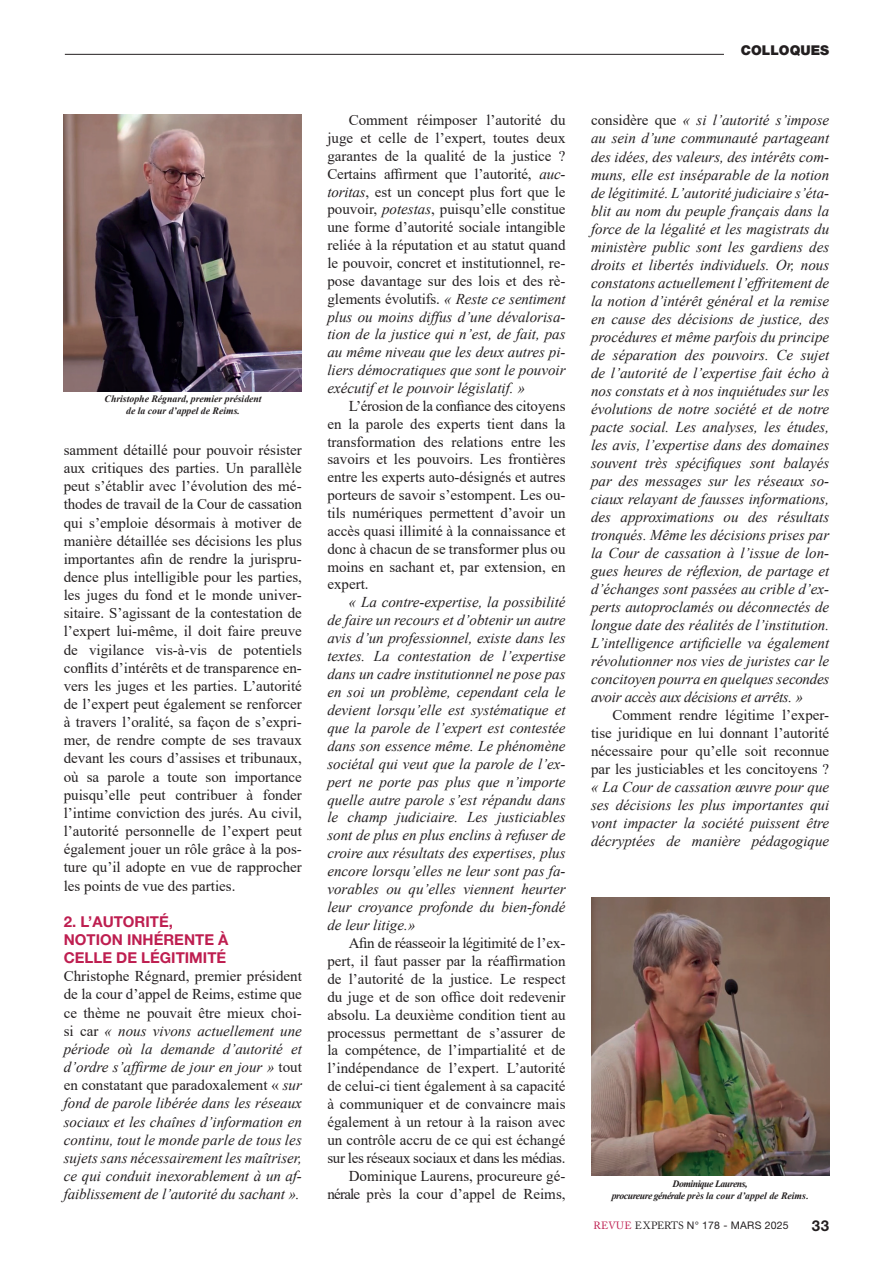
<style>
.page{position:relative;width:893px;height:1263px;background:#fff}
.page>*{position:absolute;margin:0;border:0;box-sizing:border-box;transform-origin:0 0}
.t1{font:15px/17.9px "Times New Roman";color:#231f20;text-align:justify}
.t2{font:italic 15px/18px "Times New Roman";color:#231f20;text-align:justify}
.t3{font:700 15px/18.1px "Helvetica Neue LT Std";color:#be1e50}
.t4{font:700 15px "Helvetica Neue LT Std";color:#231f20}
.t5{font:900 13.5px "Helvetica Neue LT Std";color:#231f20}
.t6{font:10.5px "Helvetica Neue LT Std";letter-spacing:.02em;color:#231f20}
.t7{font:italic 700 9.75px/11.7px "Times New Roman";letter-spacing:-.05em;color:#231f20;text-align:center}
.t8{font:italic 700 9.75px/11.7px "Times New Roman";color:#231f20;text-align:center}
.s1{font-style:normal}
.s2{font-style:italic}
.s3{font-family:"Times"}
.s4{font-family:"Adobe Caslon Pro";color:#be1e50}
.s5{font-family:"Adobe Caslon Pro"}
</style>
<div class="page">
<hr style="left:65px;top:54px;width:659px;height:1px;background:#231f20">
<img style="left:64px;top:115px;width:238px;height:276px">
<img style="left:591px;top:897px;width:238px;height:279px">
<p class="t5" style="left:741px;top:42px;width:90px">COLLOQUES</p>
<p class="t8" style="left:105px;top:393px;width:159px">Christophe Régnard, premier président de la cour d’appel de Reims.</p>
<p class="t1" style="left:64px;top:440px;width:240px">samment détaillé pour pouvoir résister aux critiques des parties. Un parallèle peut s’établir avec l’évolution des mé&shy;thodes de travail de la Cour de cassation qui s’emploie désormais à motiver de manière détaillée ses décisions les plus importantes afin de rendre la jurispru&shy;dence plus intelligible pour les parties, les juges du fond et le monde univer&shy;sitaire. S’agissant de la contestation de l’expert lui-même, il doit faire preuve de vigilance vis-à-vis de potentiels conflits d’intérêts et de transparence en&shy;vers les juges et les parties. L’autorité de l’expert peut également se renforcer à travers l’oralité, sa façon de s’expri&shy;mer, de rendre compte de ses travaux devant les cours d’assises et tribunaux, où sa parole a toute son importance puisqu’elle peut contribuer à fonder l’intime conviction des jurés. Au civil, l’autorité personnelle de l’expert peut également jouer un rôle grâce à la pos&shy;ture qu’il adopte en vue de rapprocher les points de vue des parties.</p>
<p class="t3" style="left:64px;top:912px;width:166px">2. L’AUTORITÉ,<br>NOTION INHÉRENTE À<br>CELLE DE LÉGITIMITÉ</p>
<p class="t2" style="left:64px;top:967px;width:240px"><span class="s1">Christophe Régnard, premier président de la cour d’appel de Reims, estime que ce thème ne pouvait être mieux choi&shy;si car</span> « nous vivons actuellement une période où la demande d’autorité et d’ordre s’affirme de jour en jour » <span class="s1">tout en constatant que paradoxalement «</span> sur fond de parole libérée dans les réseaux sociaux et les chaînes d’information en continu, tout le monde parle de tous les sujets sans nécessairement les maîtriser, ce qui conduit inexorablement à un af&shy;faiblissement de l’autorité du sachant ».</p>
<p class="t1" style="left:327px;top:111px;width:240px;text-indent:21px">Comment réimposer l’autorité du juge et celle de l’expert, toutes deux garantes de la qualité de la justice ?<br>Certains affirment que l’autorité, <span class="s2">auc&shy;toritas</span>, est un concept plus fort que le pouvoir, <span class="s2">potestas</span>, puisqu’elle constitue une forme d’autorité sociale intangible reliée à la réputation et au statut quand le pouvoir, concret et institutionnel, re&shy;pose davantage sur des lois et des rè&shy;glements évolutifs. <span class="s2">« Reste ce sentiment plus ou moins diffus d’une dévalorisa&shy;tion de la justice qui n’est, de fait, pas au même niveau que les deux autres pi&shy;liers démocratiques que sont le pouvoir exécutif et le pouvoir législatif. »</span></p>
<p class="t1" style="left:327px;top:396px;width:240px;text-indent:21px">L’érosion de la confiance des citoyens en la parole des experts tient dans la transformation des relations entre les savoirs et les pouvoirs. Les frontières entre les experts auto-désignés et autres porteurs de savoir s’estompent. Les ou&shy;tils numériques permettent d’avoir un accès quasi illimité à la connaissance et donc à chacun de se transformer plus ou moins en sachant et, par extension, en expert.</p>
<p class="t2" style="left:327px;top:593px;width:240px;text-indent:21px">« La contre-expertise, la possibilité de faire un recours et d’obtenir un autre avis d’un professionnel, existe dans les textes. La contestation de l’expertise dans un cadre institutionnel ne pose pas en soi un problème, cependant cela le devient lorsqu’elle est systématique et que la parole de l’expert est contestée dans son essence même. Le phénomène sociétal qui veut que la parole de l’ex&shy;pert ne porte pas plus que n’importe quelle autre parole s’est répandu dans le champ judiciaire. Les justiciables sont de plus en plus enclins à refuser de croire aux résultats des expertises, plus encore lorsqu’elles ne leur sont pas fa&shy;vorables ou qu’elles viennent heurter leur croyance profonde du bien-fondé de leur litige.»</p>
<p class="t1" style="left:327px;top:933px;width:240px;text-align:right">Afin de réasseoir la légitimité de l’ex&shy;pert, il faut passer par la réaffirmation de l’autorité de la justice. Le respect du juge et de son office doit redevenir absolu. La deuxième condition tient au processus permettant de s’assurer de la compétence, de l’impartialité et de l’indépendance de l’expert. L’autorité de celui-ci tient également à sa capacité à communiquer et de convaincre mais également à un retour à la raison avec un contrôle accru de ce qui est échangé sur les réseaux sociaux et dans les médias.<br>Dominique Laurens, procureure gé&shy;nérale près la cour d’appel de Reims,</p>
<p class="t2" style="left:591px;top:111px;width:240px"><span class="s1">considère que</span> « si l’autorité s’impose au sein d’une communauté partageant des idées, des valeurs, des intérêts com&shy;muns, elle est inséparable de la notion de légitimité. L’autorité judiciaire s’éta&shy;blit au nom du peuple français dans la force de la légalité et les magistrats du ministère public sont les gardiens des droits et libertés individuels. Or, nous constatons actuellement l’effritement de la notion d’intérêt général et la remise en cause des décisions de justice, des procédures et même parfois du principe de séparation des pouvoirs. Ce sujet de l’autorité de l’expertise fait écho à nos constats et à nos inquiétudes sur les évolutions de notre société et de notre pacte social. Les analyses, les études, les avis, l’expertise dans des domaines souvent très spécifiques sont balayés par des messages sur les réseaux so&shy;ciaux relayant de fausses informations, des approximations ou des résultats tronqués. Même les décisions prises par la Cour de cassation à l’issue de lon&shy;gues heures de réflexion, de partage et d’échanges sont passées au crible d’ex&shy;perts autoproclamés ou déconnectés de longue date des réalités de l’institution.<br>L’intelligence artificielle va également révolutionner nos vies de juristes car le concitoyen pourra en quelques secondes avoir accès aux décisions et arrêts. »</p>
<p class="t1" style="left:591px;top:705px;width:240px;text-indent:21px">Comment rendre légitime l’exper&shy;tise juridique en lui donnant l’autorité nécessaire pour qu’elle soit reconnue par les justiciables et les concitoyens ?</p>
<p class="t2" style="left:591px;top:777px;width:240px">« La Cour de cassation œuvre pour que ses décisions les plus importantes qui vont impacter la société puissent être décryptées de manière pédagogique</p>
<p class="t7" style="left:612px;top:1177px;width:198px">Dominique Laurens,<br>procureure générale près la cour d’appel de Reims<span class="s3">.</span></p>
<p class="t6" style="left:594px;top:1219px;width:197px"><span class="s4">REVUE</span> <span class="s5">EXPERTS</span> N° 178 - MARS 2025</p>
<p class="t4" style="left:812px;top:1216px;width:19px">33</p>
</div>
